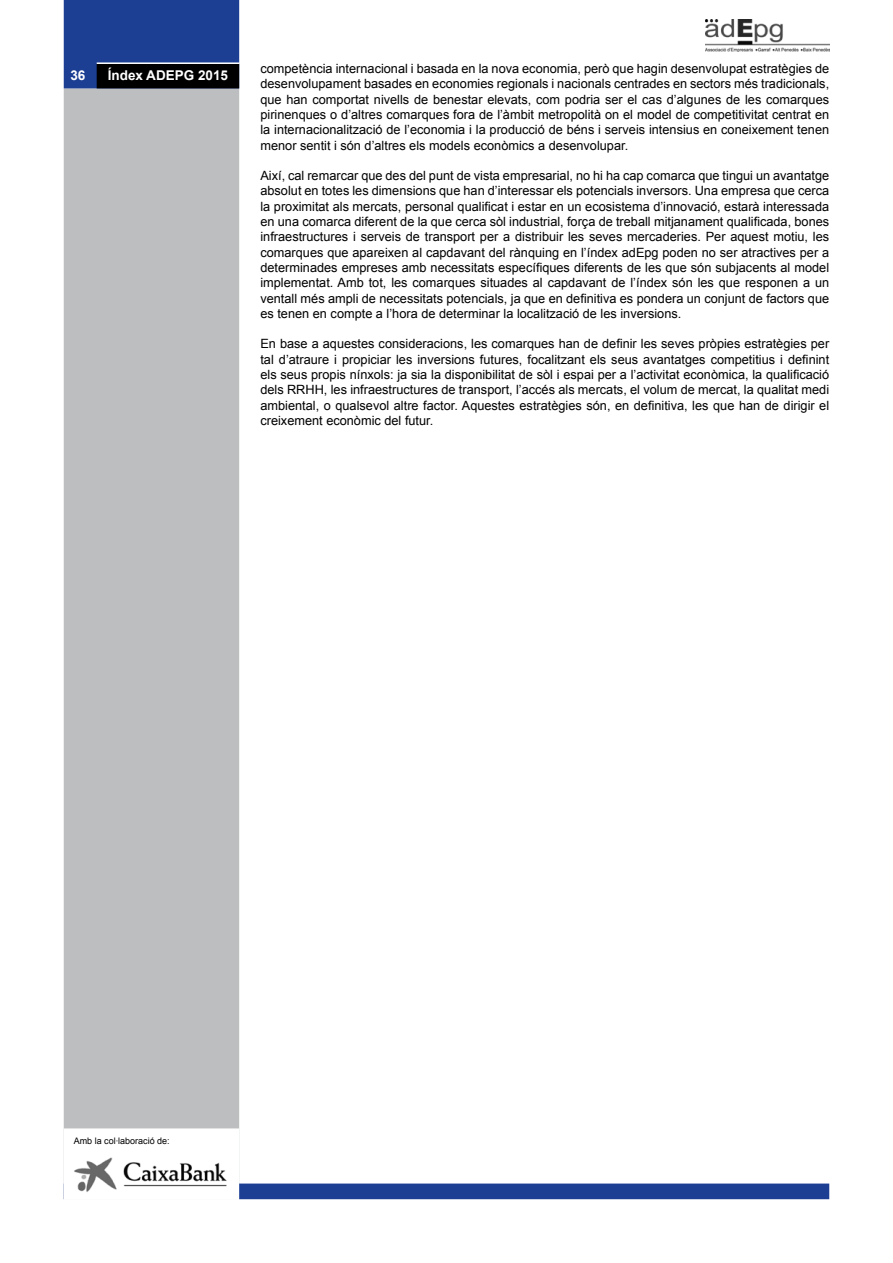
<style>
.page{position:relative;width:893px;height:1263px;background:#fff}
.page>*{position:absolute;margin:0;border:0;box-sizing:border-box;transform-origin:0 0}
.t1{font:700 13.5px "Arial";color:#fff}
.t2{font:12.75px/15.3px "Arial";color:#000;text-align:justify}
.t3{font:9px "Arial";color:#000}
</style>
<div class="page">
<div style="left:64px;top:88px;width:175px;height:1111px;background:#bcbec0"></div>
<div style="left:64px;top:0;width:175px;height:88px;background:#1c3f94"></div>
<div style="left:97px;top:64px;width:141px;height:24px;background:#000"></div>
<hr style="left:97px;top:62px;width:143px;height:2px;background:#fff">
<img style="left:706px;top:19px;width:123px;height:32px">
<div style="left:64px;top:1183px;width:765px;height:16px;background:#1c3f94;border:2px solid #1c3f94"></div>
<div style="left:64px;top:1128px;width:175px;height:72px;background:#fff;border:2px solid #fff"></div>
<img style="left:72px;top:1157px;width:159px;height:41px">
<p class="t1" style="left:70px;top:67px;width:17px">36</p>
<p class="t1" style="left:108px;top:67px;width:122px">Índex ADEPG 2015</p>
<p class="t2" style="left:260px;top:61px;width:570px">competència internacional i basada en la nova economia, però que hagin desenvolupat estratègies de desenvolupament basades en economies regionals i nacionals centrades en sectors més tradicionals, que han comportat nivells de benestar elevats, com podria ser el cas d’algunes de les comarques pirinenques o d’altres comarques fora de l’àmbit metropolità on el model de competitivitat centrat en la internacionalització de l’economia i la producció de béns i serveis intensius en coneixement tenen menor sentit i són d’altres els models econòmics a desenvolupar.</p>
<p class="t2" style="left:260px;top:168px;width:570px">Així, cal remarcar que des del punt de vista empresarial, no hi ha cap comarca que tingui un avantatge absolut en totes les dimensions que han d’interessar els potencials inversors. Una empresa que cerca la proximitat als mercats, personal qualificat i estar en un ecosistema d’innovació, estarà interessada en una comarca diferent de la que cerca sòl industrial, força de treball mitjanament qualificada, bones infraestructures i serveis de transport per a distribuir les seves mercaderies. Per aquest motiu, les comarques que apareixen al capdavant del rànquing en l’índex adEpg poden no ser atractives per a determinades empreses amb necessitats específiques diferents de les que són subjacents al model implementat. Amb tot, les comarques situades al capdavant de l’índex són les que responen a un ventall més ampli de necessitats potencials, ja que en definitiva es pondera un conjunt de factors que es tenen en compte a l’hora de determinar la localització de les inversions.</p>
<p class="t2" style="left:260px;top:336px;width:570px">En base a aquestes consideracions, les comarques han de definir les seves pròpies estratègies per tal d’atraure i propiciar les inversions futures, focalitzant els seus avantatges competitius i definint els seus propis nínxols: ja sia la disponibilitat de sòl i espai per a l’activitat econòmica, la qualificació dels RRHH, les infraestructures de transport, l’accés als mercats, el volum de mercat, la qualitat medi ambiental, o qualsevol altre factor. Aquestes estratègies són, en definitiva, les que han de dirigir el creixement econòmic del futur.</p>
<p class="t3" style="left:74px;top:1136px;width:98px">Amb la col·laboració de:</p>
</div>
